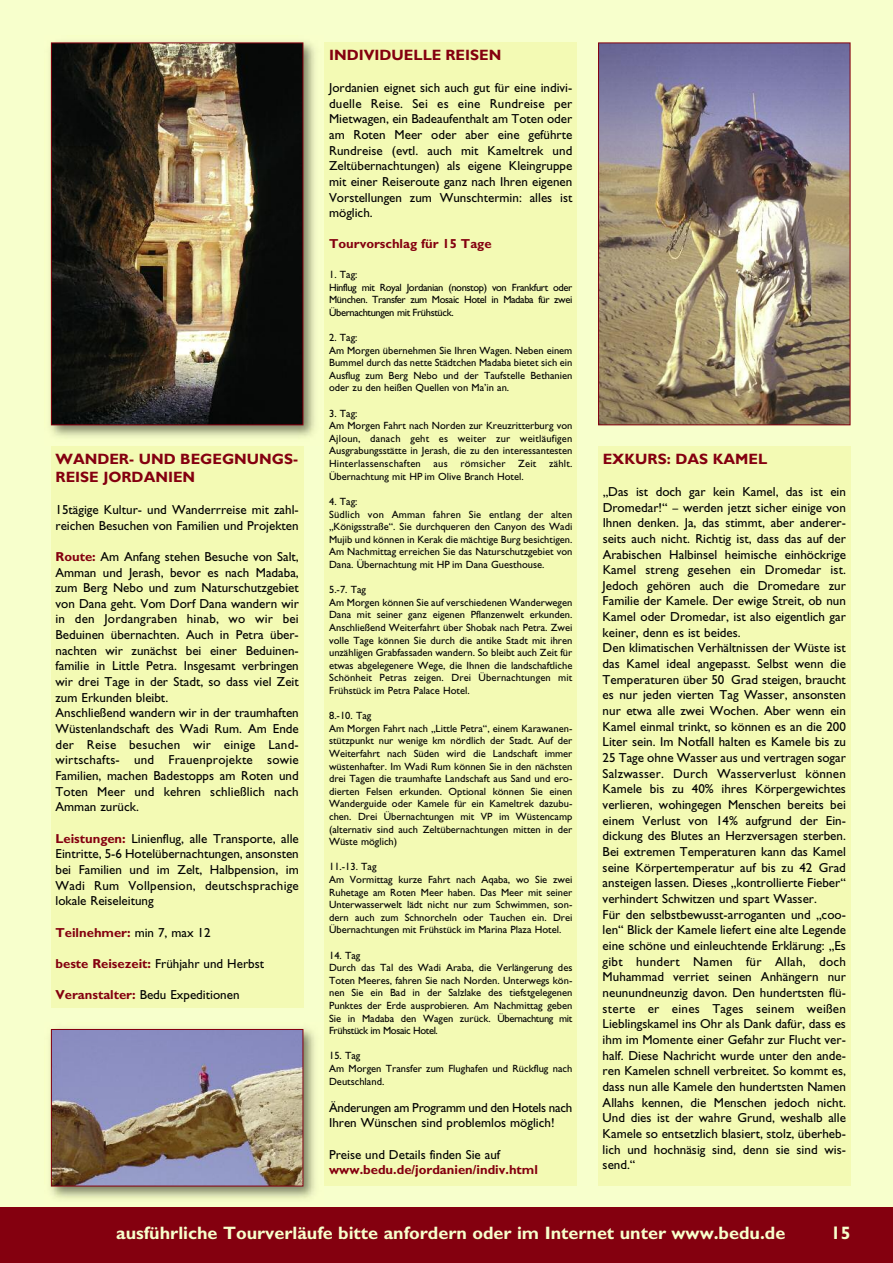
<style>
.page{position:relative;width:893px;height:1263px;background:#f7ffcc}
.page>*{position:absolute;margin:0;border:0;box-sizing:border-box;transform-origin:0 0}
.t1{font:700 18px "Gill Sans";color:#f7ffcc}
.t2{font:700 15px/18px "Gill Sans";color:#84000f}
.t3{font:13.05px/15.6px "Gill Sans";color:#000}
.t4{font:700 13.05px "Gill Sans";color:#84000f}
.t5{font:10.5px/12.6px "Gill Sans";color:#000}
.t6{font:10.5px/12.6px "Gill Sans";letter-spacing:-.035em;color:#000}
.s1{font-weight:700;color:#84000f}
.s2{font-weight:400;color:#000}
</style>
<div class="page">
<div style="left:0;top:1208px;width:893px;height:55px;background:#84000f"></div>
<div style="left:325px;top:43px;width:252px;height:1143px;background:#f3fab4"></div>
<img style="left:50px;top:41px;width:265px;height:397px">
<img style="left:53px;top:45px;width:248px;height:378px">
<div style="left:51px;top:43px;width:252px;height:382px;border:1px solid #84000f"></div>
<div style="left:51px;top:446px;width:252px;height:562px;background:#f3fab4"></div>
<img style="left:600px;top:45px;width:248px;height:378px">
<div style="left:598px;top:43px;width:252px;height:382px;border:1px solid #84000f"></div>
<div style="left:598px;top:446px;width:252px;height:740px;background:#f3fab4"></div>
<img style="left:50px;top:1028px;width:265px;height:171px">
<img style="left:53px;top:1031px;width:248px;height:153px">
<div style="left:51px;top:1029px;width:252px;height:157px;border:1px solid #84000f"></div>
<p class="t2" style="left:56px;top:449px;width:244px">WANDER- UND BEGEGNUNGS-<br>REISE JORDANIEN</p>
<p class="t3" style="left:56px;top:501px;width:245px">15tägige Kultur- und Wanderrreise mit zahl&shy;reichen Besuchen von Familien und Projekten</p>
<p class="t3" style="left:56px;top:548px;width:245px"><span class="s1">Route:</span> Am Anfang stehen Besuche von Salt, Amman und Jerash, bevor es nach Madaba, zum Berg Nebo und zum Naturschutzgebiet von Dana geht. Vom Dorf Dana wandern wir in den Jordangraben hinab, wo wir bei Beduinen übernachten. Auch in Petra über&shy;nachten wir zunächst bei einer Beduinen&shy;familie in Little Petra. Insgesamt verbringen wir drei Tage in der Stadt, so dass viel Zeit zum Erkunden bleibt.<br>Anschließend wandern wir in der traumhaften Wüstenlandschaft des Wadi Rum. Am Ende der Reise besuchen wir einige Land&shy;wirtschafts- und Frauenprojekte sowie Familien, machen Badestopps am Roten und Toten Meer und kehren schließlich nach Amman zurück.</p>
<p class="t3" style="left:56px;top:830px;width:245px;text-align:justify"><span class="s1">Leistungen:</span> Linienflug, alle Transporte, alle Eintritte, 5-6 Hotelübernachtungen, ansonsten bei Familien und im Zelt, Halbpension, im Wadi Rum Vollpension, deutschsprachige lokale Reiseleitung</p>
<p class="t4" style="left:56px;top:924px;width:157px">Teilnehmer: <span class="s2">min 7, max 12</span></p>
<p class="t3" style="left:56px;top:956px;width:210px"><span class="s1">beste Reisezeit:</span> Frühjahr und Herbst</p>
<p class="t3" style="left:56px;top:987px;width:185px"><span class="s1">Veranstalter:</span> Bedu Expeditionen</p>
<p class="t2" style="left:329px;top:45px;width:174px">INDIVIDUELLE REISEN</p>
<p class="t3" style="left:329px;top:80px;width:245px;text-align:justify">Jordanien eignet sich auch gut für eine indivi&shy;duelle Reise. Sei es eine Rundreise per Mietwagen, ein Badeaufenthalt am Toten oder am Roten Meer oder aber eine geführte Rundreise (evtl. auch mit Kameltrek und Zeltübernachtungen) als eigene Kleingruppe mit einer Reiseroute ganz nach Ihren eigenen Vorstellungen zum Wunschtermin: alles ist möglich.</p>
<p class="t4" style="left:329px;top:236px;width:164px">Tourvorschlag für 15 Tage</p>
<p class="t6" style="left:329px;top:268px;width:245px">1. Tag:<br>Hinflug mit Royal Jordanian (nonstop) von Frankfurt oder München. Transfer zum Mosaic Hotel in Madaba für zwei Übernachtungen mit Frühstück.</p>
<p class="t5" style="left:329px;top:331px;width:245px">2. Tag:<br>Am Morgen übernehmen Sie Ihren Wagen. Neben einem Bummel durch das nette Städtchen Madaba bietet sich ein Ausflug zum Berg Nebo und der Taufstelle Bethanien oder zu den heißen Quellen von Ma’in an.</p>
<p class="t5" style="left:329px;top:407px;width:245px">3. Tag:<br>Am Morgen Fahrt nach Norden zur Kreuzritterburg von Ajloun, danach geht es weiter zur weitläufigen Ausgrabungsstätte in Jerash, die zu den interessantesten Hinterlassenschaften aus römsicher Zeit zählt.<br>Übernachtung mit HP im Olive Branch Hotel.</p>
<p class="t5" style="left:329px;top:495px;width:245px">4. Tag:<br>Südlich von Amman fahren Sie entlang der alten „Königsstraße“. Sie durchqueren den Canyon des Wadi Mujib und können in Kerak die mächtige Burg besichtigen.<br>Am Nachmittag erreichen Sie das Naturschutzgebiet von Dana. Übernachtung mit HP im Dana Guesthouse.</p>
<p class="t5" style="left:329px;top:583px;width:245px">5.-7. Tag<br>Am Morgen können Sie auf verschiedenen Wanderwegen Dana mit seiner ganz eigenen Pflanzenwelt erkunden.<br>Anschließend Weiterfahrt über Shobak nach Petra. Zwei volle Tage können Sie durch die antike Stadt mit ihren unzähligen Grabfassaden wandern. So bleibt auch Zeit für etwas abgelegenere Wege, die Ihnen die landschaftliche Schönheit Petras zeigen. Drei Übernachtungen mit Frühstück im Petra Palace Hotel.</p>
<p class="t5" style="left:329px;top:709px;width:245px">8.-10. Tag<br>Am Morgen Fahrt nach „Little Petra“, einem Karawanen&shy;stützpunkt nur wenige km nördlich der Stadt. Auf der Weiterfahrt nach Süden wird die Landschaft immer wüstenhafter. Im Wadi Rum können Sie in den nächsten drei Tagen die traumhafte Landschaft aus Sand und ero&shy;dierten Felsen erkunden. Optional können Sie einen Wanderguide oder Kamele für ein Kameltrek dazubu&shy;chen. Drei Übernachtungen mit VP im Wüstencamp (alternativ sind auch Zeltübernachtungen mitten in der Wüste möglich)</p>
<p class="t5" style="left:329px;top:860px;width:245px">11.-13. Tag<br>Am Vormittag kurze Fahrt nach Aqaba, wo Sie zwei Ruhetage am Roten Meer haben. Das Meer mit seiner Unterwasserwelt lädt nicht nur zum Schwimmen, son&shy;dern auch zum Schnorcheln oder Tauchen ein. Drei Übernachtungen mit Frühstück im Marina Plaza Hotel.</p>
<p class="t5" style="left:329px;top:949px;width:245px">14. Tag<br>Durch das Tal des Wadi Araba, die Verlängerung des Toten Meeres, fahren Sie nach Norden. Unterwegs kön&shy;nen Sie ein Bad in der Salzlake des tiefstgelegenen Punktes der Erde ausprobieren. Am Nachmittag geben Sie in Madaba den Wagen zurück. Übernachtung mit Frühstück im Mosaic Hotel.</p>
<p class="t5" style="left:329px;top:1049px;width:245px">15. Tag<br>Am Morgen Transfer zum Flughafen und Rückflug nach<br>Deutschland.</p>
<p class="t3" style="left:329px;top:1099px;width:245px">Änderungen am Programm und den Hotels nach<br>Ihren Wünschen sind problemlos möglich!</p>
<p class="t3" style="left:329px;top:1146px;width:173px">Preise und Details finden Sie auf</p>
<p class="t4" style="left:329px;top:1162px;width:210px">www.bedu.de/jordanien/indiv.html</p>
<p class="t2" style="left:603px;top:449px;width:166px">EXKURS: DAS KAMEL</p>
<p class="t3" style="left:603px;top:483px;width:245px">„Das ist doch gar kein Kamel, das ist ein Dromedar!“ – werden jetzt sicher einige von Ihnen denken. Ja, das stimmt, aber anderer&shy;seits auch nicht. Richtig ist, dass das auf der Arabischen Halbinsel heimische einhöckrige Kamel streng gesehen ein Dromedar ist.<br>Jedoch gehören auch die Dromedare zur Familie der Kamele. Der ewige Streit, ob nun Kamel oder Dromedar, ist also eigentlich gar keiner, denn es ist beides.<br>Den klimatischen Verhältnissen der Wüste ist das Kamel ideal angepasst. Selbst wenn die Temperaturen über 50 Grad steigen, braucht es nur jeden vierten Tag Wasser, ansonsten nur etwa alle zwei Wochen. Aber wenn ein Kamel einmal trinkt, so können es an die 200<br>Liter sein. Im Notfall halten es Kamele bis zu 25 Tage ohne Wasser aus und vertragen sogar Salzwasser. Durch Wasserverlust können Kamele bis zu 40% ihres Körpergewichtes verlieren, wohingegen Menschen bereits bei einem Verlust von 14% aufgrund der Ein&shy;dickung des Blutes an Herzversagen sterben.<br>Bei extremen Temperaturen kann das Kamel seine Körpertemperatur auf bis zu 42 Grad ansteigen lassen. Dieses „kontrollierte Fieber“ verhindert Schwitzen und spart Wasser.<br>Für den selbstbewusst-arroganten und „coo&shy;len“ Blick der Kamele liefert eine alte Legende eine schöne und einleuchtende Erklärung: „Es gibt hundert Namen für Allah, doch Muhammad verriet seinen Anhängern nur neunundneunzig davon. Den hundertsten flü&shy;sterte er eines Tages seinem weißen Lieblingskamel ins Ohr als Dank dafür, dass es ihm im Momente einer Gefahr zur Flucht ver&shy;half. Diese Nachricht wurde unter den ande&shy;ren Kamelen schnell verbreitet. So kommt es, dass nun alle Kamele den hundertsten Namen Allahs kennen, die Menschen jedoch nicht.<br>Und dies ist der wahre Grund, weshalb alle Kamele so entsetzlich blasiert, stolz, überheb&shy;lich und hochnäsig sind, denn sie sind wis&shy;send.“</p>
<h1 class="t1" style="left:116px;top:1222px;width:671px">ausführliche Tourverläufe bitte anfordern oder im Internet unter www.bedu.de</h1>
<h1 class="t1" style="left:831px;top:1222px;width:21px">15</h1>
</div>
